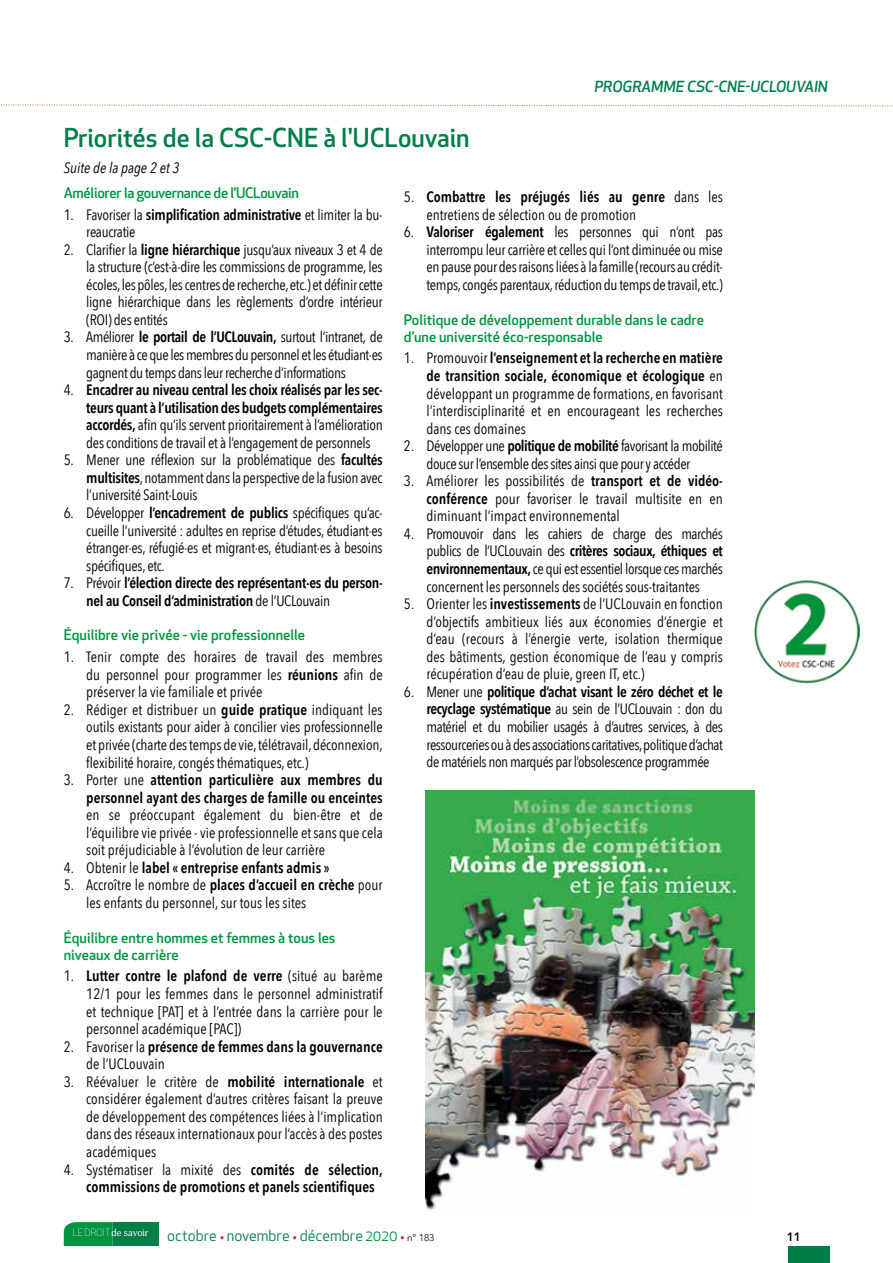
<style>
.page{position:relative;width:893px;height:1263px;background:#fff}
.page>*{position:absolute;margin:0;border:0;box-sizing:border-box;transform-origin:0 0}
.t1{font:500 25.5px "Apex New";color:#007e48}
.t2{font:15px/17.5px "Avenir Next Condensed";letter-spacing:-.01em;color:#000;text-align:justify}
.t3{font:600 15px/17.5px "Avenir Next Condensed";color:#000}
.t4{font:15px/17.5px "Avenir Next Condensed";letter-spacing:-.03em;color:#000}
.t5{font:600 15px/17.5px "Avenir Next Condensed";letter-spacing:-.02em;color:#000}
.t6{font:15px "Apex New";color:#007e48}
.t7{font:italic 500 15px "Apex New";color:#007e48}
.t8{font:italic 15px "Avenir Next Condensed";color:#000}
.t9{font:500 14.25px/17.1px "Apex New";color:#009641}
.t10{font:500 14.25px "Apex New";letter-spacing:-.02em;color:#009641}
.t11{font:800 12px "Avenir LT Std";color:#000}
.s1{font-weight:600}
.s2{font-weight:400}
.s3{font-family:"Adonis";font-size:9.75px;color:#e6007d}
.s4{color:#009641}
.s5{font-family:"Avenir LT Std";font-weight:300;font-size:9.75px;color:#000}
</style>
<div class="page">
<div style="left:788px;top:1246px;width:41px;height:17px;background:#007e48"></div>
<svg style="left:64px;top:1222px;width:49px;height:24px"></svg>
<div style="left:113px;top:1222px;width:46px;height:24px;background:#007e48"></div>
<svg style="left:1px;top:104px;width:892px;height:3px"></svg>
<img style="left:426px;top:790px;width:328px;height:421px">
<img style="left:754px;top:579px;width:106px;height:105px;border-radius:53px">
<h1 class="t1" style="left:64px;top:120px;width:407px">Priorités de la CSC-CNE à l'UCLouvain</h1>
<p class="t8" style="left:64px;top:159px;width:117px">Suite de la page 2 et 3</p>
<p class="t7" style="left:594px;top:76px;width:235px">PROGRAMME CSC-CNE-UCLOUVAIN</p>
<p class="t10" style="left:64px;top:183px;width:237px">Améliorer la gouvernance de l’UCLouvain</p>
<p class="t2" style="left:86px;top:205px;width:298px;text-indent:-22px">1. Favoriser la <span class="s1">simplification administrative</span> et limiter la bu&shy;reaucratie</p>
<p class="t2" style="left:86px;top:240px;width:298px;text-indent:-22px">2. Clarifier la <span class="s1">ligne hiérarchique</span> jusqu’aux niveaux 3 et 4 de la structure (c’est-à-dire les commissions de programme, les écoles, les pôles, les centres de recherche, etc.) et définir cette ligne hiérarchique dans les règlements d’ordre intérieur (ROI) des entités</p>
<p class="t2" style="left:86px;top:328px;width:298px;text-indent:-22px">3. Améliorer <span class="s1">le portail de l’UCLouvain,</span> surtout l’intranet, de manière à ce que les membres du personnel et les étudiant·es gagnent du temps dans leur recherche d’informations</p>
<p class="t3" style="left:86px;top:381px;width:298px;text-align:justify;text-indent:-22px"><span class="s2">4.</span> Encadrer au niveau central les choix réalisés par les sec&shy;teurs quant à l’utilisation des budgets complémentaires accordés, <span class="s2">afin qu’ils servent prioritairement à l’amélioration des conditions de travail et à l’engagement de personnels</span></p>
<p class="t2" style="left:86px;top:451px;width:298px;text-indent:-22px">5. Mener une réflexion sur la problématique des <span class="s1">facultés multisites</span>, notamment dans la perspective de la fusion avec l’université Saint-Louis</p>
<p class="t2" style="left:86px;top:503px;width:298px;text-indent:-22px">6. Développer <span class="s1">l’encadrement de publics</span> spécifiques qu’ac&shy;cueille l’université : adultes en reprise d’études, étudiant·es étranger·es, réfugié·es et migrant·es, étudiant·es à besoins spécifiques, etc.</p>
<p class="t5" style="left:86px;top:574px;width:298px;text-indent:-22px"><span class="s2">7. Prévoir</span> l’élection directe des représentant·es du person&shy;nel au Conseil d’administration <span class="s2">de l’UCLouvain</span></p>
<p class="t9" style="left:64px;top:626px;width:243px">Équilibre vie privée - vie professionnelle</p>
<p class="t2" style="left:86px;top:647px;width:298px;text-indent:-22px">1. Tenir compte des horaires de travail des membres du personnel pour programmer les <span class="s1">réunions</span> afin de préserver la vie familiale et privée</p>
<p class="t2" style="left:86px;top:700px;width:298px;text-indent:-22px">2. Rédiger et distribuer un <span class="s1">guide pratique</span> indiquant les outils existants pour aider à concilier vies professionnelle et privée (charte des temps de vie, télétravail, déconnexion, flexibilité horaire, congés thématiques, etc.)</p>
<p class="t3" style="left:64px;top:771px;width:320px;text-align:right"><span class="s2">3. Porter une</span> attention particulière aux membres du personnel ayant des charges de famille ou enceintes</p>
<p class="t2" style="left:86px;top:805px;width:298px">en se préoccupant également du bien-être et de l’équilibre vie privée - vie professionnelle et sans que cela soit préjudiciable à l’évolution de leur carrière</p>
<p class="t3" style="left:64px;top:858px;width:267px"><span class="s2">4. Obtenir le</span> label « entreprise enfants admis »</p>
<p class="t2" style="left:86px;top:876px;width:298px;text-indent:-22px">5. Accroître le nombre de <span class="s1">places d’accueil en crèche</span> pour les enfants du personnel, sur tous les sites</p>
<p class="t9" style="left:64px;top:928px;width:273px">Équilibre entre hommes et femmes à tous les niveaux de carrière</p>
<p class="t2" style="left:86px;top:967px;width:298px;text-indent:-22px">1. <span class="s1">Lutter contre le plafond de verre</span> (situé au barème 12/1 pour les femmes dans le personnel administratif et technique [PAT] et à l’entrée dans la carrière pour le personnel académique [PAC])</p>
<p class="t3" style="left:86px;top:1037px;width:298px;text-indent:-22px"><span class="s2">2. Favoriser la</span> présence de femmes dans la gouvernance <span class="s2">de l’UCLouvain</span></p>
<p class="t2" style="left:86px;top:1072px;width:298px;text-indent:-22px">3. Réévaluer le critère de <span class="s1">mobilité internationale</span> et considérer également d’autres critères faisant la preuve de développement des compétences liées à l’implication dans des réseaux internationaux pour l’accès à des postes académiques</p>
<p class="t3" style="left:86px;top:1160px;width:298px;text-indent:-22px"><span class="s2">4. Systématiser la mixité des</span> comités de sélection, commissions de promotions et panels scientifiques</p>
<p class="t2" style="left:426px;top:187px;width:298px;text-indent:-22px">5. <span class="s1">Combattre les préjugés liés au genre</span> dans les entretiens de sélection ou de promotion</p>
<p class="t2" style="left:426px;top:222px;width:298px;text-indent:-22px">6. <span class="s1">Valoriser également</span> les personnes qui n’ont pas interrompu leur carrière et celles qui l’ont diminuée ou mise en pause pour des raisons liées à la famille (recours au crédit&shy;temps, congés parentaux, réduction du temps de travail, etc.)</p>
<p class="t9" style="left:404px;top:310px;width:302px">Politique de développement durable dans le cadre d’une université éco-responsable</p>
<p class="t2" style="left:426px;top:349px;width:298px;text-indent:-22px">1. Promouvoir <span class="s1">l’enseignement et la recherche en matière de transition sociale, économique et écologique</span> en développant un programme de formations, en favorisant l’interdisciplinarité et en encourageant les recherches dans ces domaines</p>
<p class="t4" style="left:426px;top:436px;width:298px;text-indent:-22px">2. Développer une <span class="s1">politique de mobilité</span> favorisant la mobilité douce sur l’ensemble des sites ainsi que pour y accéder</p>
<p class="t2" style="left:426px;top:471px;width:298px;text-indent:-22px">3. Améliorer les possibilités de <span class="s1">transport et de vidéo&shy;conférence</span> pour favoriser le travail multisite en en diminuant l’impact environnemental</p>
<p class="t2" style="left:426px;top:524px;width:298px;text-indent:-22px">4. Promouvoir dans les cahiers de charge des marchés publics de l’UCLouvain des <span class="s1">critères sociaux, éthiques et environnementaux,</span> ce qui est essentiel lorsque ces marchés concernent les personnels des sociétés sous-traitantes</p>
<p class="t2" style="left:426px;top:594px;width:298px;text-indent:-22px">5. Orienter les <span class="s1">investissements</span> de l’UCLouvain en fonction d’objectifs ambitieux liés aux économies d’énergie et d’eau (recours à l’énergie verte, isolation thermique des bâtiments, gestion économique de l’eau y compris récupération d’eau de pluie, green IT, etc.)</p>
<p class="t2" style="left:426px;top:682px;width:298px;text-indent:-22px">6. Mener une <span class="s1">politique d’achat visant le zéro déchet et le recyclage systématique</span> au sein de l’UCLouvain : don du matériel et du mobilier usagés à d’autres services, à des ressourceries ou à des associations caritatives, politique d’achat de matériels non marqués par l’obsolescence programmée</p>
<p class="t6" style="left:73px;top:1226px;width:363px"><sup>LE</sup> <sup>DROIT</sup> <sup>de</sup> <sup>savoir</sup> octobre <span class="s3">•</span> novembre <span class="s3">•</span> décembre <span class="s4">2020</span> <span class="s3">•</span> <span class="s5">n° 183</span></p>
<p class="t11" style="left:787px;top:1229px;width:16px">11</p>
</div>
